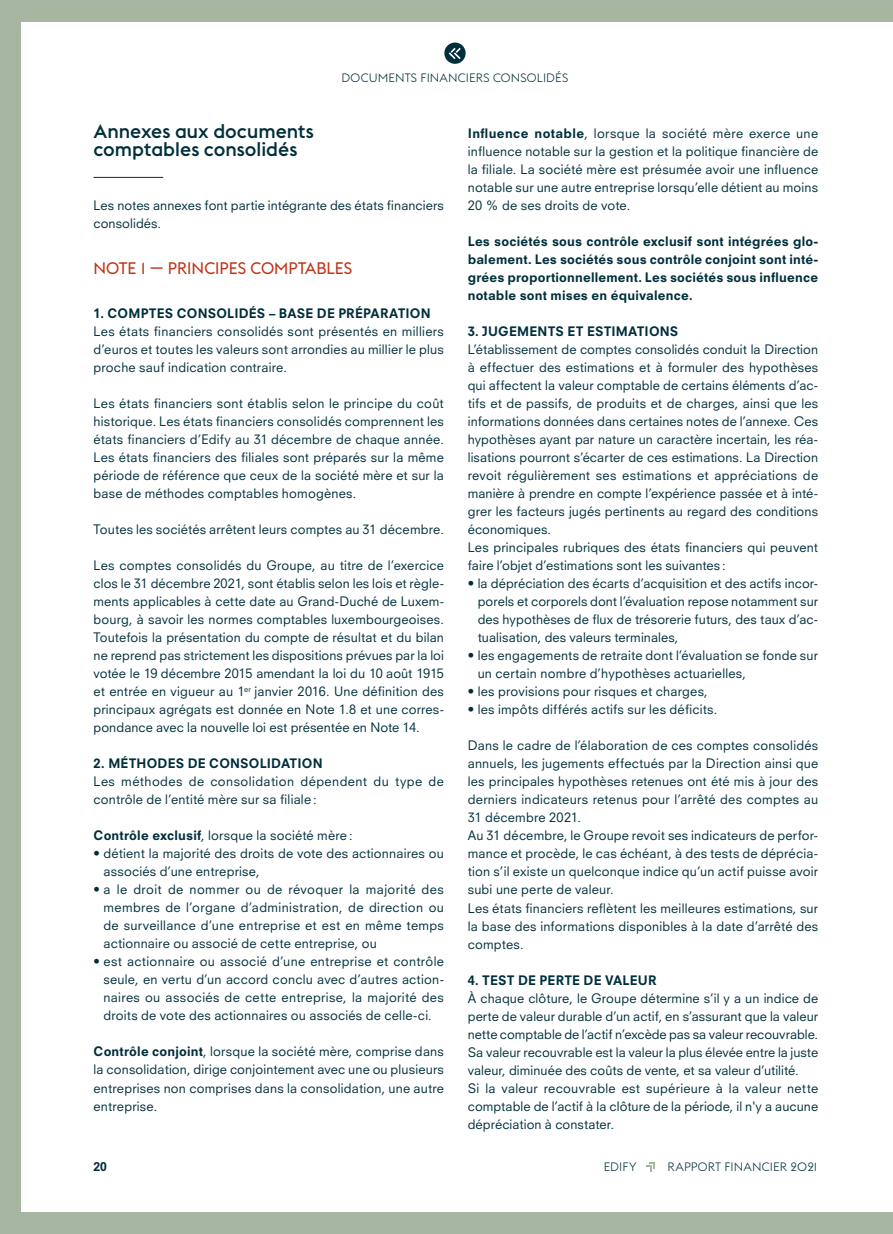
<style>
.page{position:relative;width:893px;height:1234px;background:#fff}
.page>*{position:absolute;margin:0;border:0;box-sizing:border-box;transform-origin:0 0}
.t1{font:500 19.5px/18px "Euclid Flex";color:#002f3c}
.t2{font:16.5px "Euclid Flex";color:#c03316}
.t3{font:12.75px/18px "Neuzeit SLT Std";letter-spacing:.015em;color:#002f3c;text-align:justify}
.t4{font:800 12.75px/18px "Neuzeit SLT Std";letter-spacing:.015em;color:#002f3c;text-align:justify}
.t5{font:300 12px "Euclid Flex";letter-spacing:.01em;color:#002f3c}
.t6{font:800 12px "Neuzeit SLT Std";color:#002f3c}
.s1{font-weight:800}
</style>
<div class="page">
<div style="left:0;top:0;width:21px;height:1233px;background:#a6b6a0"></div>
<div style="left:0;top:0;width:893px;height:21px;background:#a6b6a0"></div>
<div style="left:0;top:1212px;width:893px;height:21px;background:#a6b6a0"></div>
<svg style="left:646px;top:1162px;width:9px;height:8px"></svg>
<hr style="left:94px;top:177px;width:69px;height:1px;background:#002f3c">
<svg style="left:444px;top:43px;width:22px;height:21px"></svg>
<p class="t5" style="left:342px;top:71px;width:228px">DOCUMENTS FINANCIERS CONSOLIDÉS</p>
<h1 class="t1" style="left:94px;top:122px;width:222px">Annexes aux documents comptables consolidés</h1>
<p class="t3" style="left:94px;top:196px;width:352px">Les notes annexes font partie intégrante des états financiers consolidés.</p>
<p class="t2" style="left:94px;top:259px;width:260px">NOTE 1 — PRINCIPES COMPTABLES</p>
<p class="t4" style="left:94px;top:304px;width:339px">1. COMPTES CONSOLIDÉS – BASE DE PRÉPARATION</p>
<p class="t3" style="left:94px;top:322px;width:352px">Les états financiers consolidés sont présentés en milliers d’euros et toutes les valeurs sont arrondies au millier le plus proche sauf indication contraire.</p>
<p class="t3" style="left:94px;top:394px;width:352px">Les états financiers sont établis selon le principe du coût historique. Les états financiers consolidés comprennent les états financiers d’Edify au 31 décembre de chaque année.<br>Les états financiers des filiales sont préparés sur la même période de référence que ceux de la société mère et sur la base de méthodes comptables homogènes.</p>
<p class="t3" style="left:94px;top:520px;width:352px">Toutes les sociétés arrêtent leurs comptes au 31 décembre.</p>
<p class="t3" style="left:94px;top:556px;width:352px">Les comptes consolidés du Groupe, au titre de l’exercice clos le 31 décembre 2021, sont établis selon les lois et règle&shy;ments applicables à cette date au Grand-Duché de Luxem&shy;bourg, à savoir les normes comptables luxembourgeoises.<br>Toutefois la présentation du compte de résultat et du bilan ne reprend pas strictement les dispositions prévues par la loi votée le 19 décembre 2015 amendant la loi du 10 août 1915 et entrée en vigueur au 1<sup>er</sup> janvier 2016. Une définition des principaux agrégats est donnée en Note 1.8 et une corres&shy;pondance avec la nouvelle loi est présentée en Note 14.</p>
<p class="t4" style="left:94px;top:754px;width:231px">2. MÉTHODES DE CONSOLIDATION</p>
<p class="t3" style="left:94px;top:772px;width:352px">Les méthodes de consolidation dépendent du type de contrôle de l’entité mère sur sa filiale :</p>
<p class="t3" style="left:94px;top:826px;width:261px"><span class="s1">Contrôle exclusif</span>, lorsque la société mère :</p>
<p class="t3" style="left:103px;top:844px;width:342px;text-indent:-10px">• détient la majorité des droits de vote des actionnaires ou associés d’une entreprise,</p>
<p class="t3" style="left:103px;top:880px;width:342px;text-indent:-10px">• a le droit de nommer ou de révoquer la majorité des membres de l’organe d’administration, de direction ou de surveillance d’une entreprise et est en même temps actionnaire ou associé de cette entreprise, ou</p>
<p class="t3" style="left:103px;top:952px;width:342px;text-indent:-10px">• est actionnaire ou associé d’une entreprise et contrôle seule, en vertu d’un accord conclu avec d’autres action&shy;naires ou associés de cette entreprise, la majorité des droits de vote des actionnaires ou associés de celle-ci.</p>
<p class="t3" style="left:94px;top:1042px;width:352px"><span class="s1">Contrôle conjoint</span>, lorsque la société mère, comprise dans la consolidation, dirige conjointement avec une ou plusieurs entreprises non comprises dans la consolidation, une autre entreprise.</p>
<p class="t3" style="left:468px;top:124px;width:352px"><span class="s1">Influence notable</span>, lorsque la société mère exerce une influence notable sur la gestion et la politique financière de la filiale. La société mère est présumée avoir une influence notable sur une autre entreprise lorsqu’elle détient au moins 20 % de ses droits de vote.</p>
<p class="t4" style="left:468px;top:232px;width:352px">Les sociétés sous contrôle exclusif sont intégrées glo&shy;balement. Les sociétés sous contrôle conjoint sont inté&shy;grées proportionnellement. Les sociétés sous influence notable sont mises en équivalence.</p>
<p class="t4" style="left:468px;top:322px;width:212px">3. JUGEMENTS ET ESTIMATIONS</p>
<p class="t3" style="left:468px;top:340px;width:352px;text-align:left">L’établissement de comptes consolidés conduit la Direction à effectuer des estimations et à formuler des hypothèses qui affectent la valeur comptable de certains éléments d’ac&shy;tifs et de passifs, de produits et de charges, ainsi que les informations données dans certaines notes de l’annexe. Ces hypothèses ayant par nature un caractère incertain, les réa&shy;lisations pourront s’écarter de ces estimations. La Direction revoit régulièrement ses estimations et appréciations de manière à prendre en compte l’expérience passée et à inté&shy;grer les facteurs jugés pertinents au regard des conditions économiques.<br>Les principales rubriques des états financiers qui peuvent faire l’objet d’estimations sont les suivantes :</p>
<p class="t3" style="left:478px;top:574px;width:342px;text-indent:-10px">• la dépréciation des écarts d’acquisition et des actifs incor&shy;porels et corporels dont l’évaluation repose notamment sur des hypothèses de flux de trésorerie futurs, des taux d’ac&shy;tualisation, des valeurs terminales,</p>
<p class="t3" style="left:478px;top:646px;width:342px;text-indent:-10px">• les engagements de retraite dont l’évaluation se fonde sur un certain nombre d’hypothèses actuarielles,</p>
<p class="t3" style="left:468px;top:682px;width:242px">• les provisions pour risques et charges,</p>
<p class="t3" style="left:468px;top:700px;width:251px">• les impôts différés actifs sur les déficits.</p>
<p class="t3" style="left:468px;top:736px;width:352px;text-align:left">Dans le cadre de l’élaboration de ces comptes consolidés annuels, les jugements effectués par la Direction ainsi que les principales hypothèses retenues ont été mis à jour des derniers indicateurs retenus pour l’arrêté des comptes au 31 décembre 2021.<br>Au 31 décembre, le Groupe revoit ses indicateurs de perfor&shy;mance et procède, le cas échéant, à des tests de déprécia&shy;tion s’il existe un quelconque indice qu’un actif puisse avoir subi une perte de valeur.<br>Les états financiers reflètent les meilleures estimations, sur la base des informations disponibles à la date d’arrêté des comptes.</p>
<p class="t4" style="left:468px;top:970px;width:190px">4. TEST DE PERTE DE VALEUR</p>
<p class="t3" style="left:468px;top:988px;width:352px;text-align:left">À chaque clôture, le Groupe détermine s’il y a un indice de perte de valeur durable d’un actif, en s’assurant que la valeur nette comptable de l’actif n’excède pas sa valeur recouvrable.<br>Sa valeur recouvrable est la valeur la plus élevée entre la juste valeur, diminuée des coûts de vente, et sa valeur d’utilité.<br>Si la valeur recouvrable est supérieure à la valeur nette comptable de l’actif à la clôture de la période, il n'y a aucune dépréciation à constater.</p>
<p class="t6" style="left:94px;top:1158px;width:15px">20</p>
<p class="t5" style="left:604px;top:1159px;width:34px">EDIFY</p>
<p class="t5" style="left:667px;top:1159px;width:151px">RAPPORT FINANCIER 2021</p>
</div>
